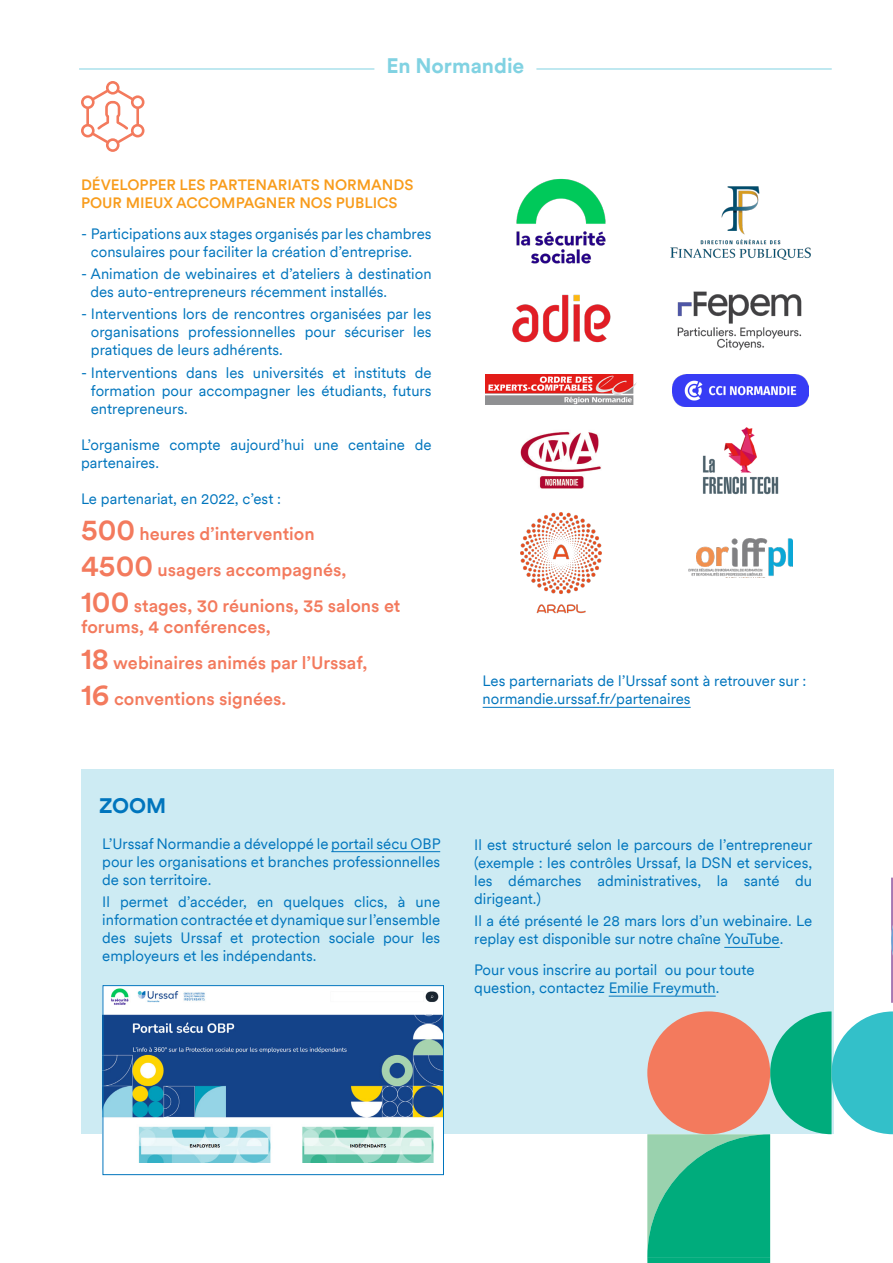
<style>
.page{position:relative;width:893px;height:1263px;background:#fff}
.page>*{position:absolute;margin:0;border:0;box-sizing:border-box;transform-origin:0 0}
.t1{font:700 21px "Circular";color:#81d2e2}
.t2{font:700 21px "Circular";color:#0075bd}
.t3{font:500 18px/21.6px "Circular";color:#f37a5d}
.t4{font:15px/18px "Circular";color:#0075bd}
.t5{font:500 15px/18px "Circular";color:#f89c1c}
.s1{font-size:30px}
</style>
<div class="page">
<hr style="left:79px;top:69px;width:295px;height:1px;background:#81d2e2">
<hr style="left:536px;top:69px;width:296px;height:1px;background:#81d2e2">
<div style="left:81px;top:770px;width:752px;height:364px;background:#cdebf3"></div>
<hr style="left:331px;top:851px;width:109px;height:1px;background:#0075bd">
<hr style="left:724px;top:947px;width:56px;height:1px;background:#0075bd">
<hr style="left:609px;top:996px;width:107px;height:1px;background:#0075bd">
<svg style="left:647px;top:1011px;width:246px;height:252px"></svg>
<div style="left:647px;top:1011px;width:123px;height:123px;background:#f37a5d;border-radius:61px"></div>
<svg style="left:81px;top:81px;width:63px;height:71px"></svg>
<svg style="left:891px;top:877px;width:2px;height:126px"></svg>
<img style="left:105px;top:987px;width:337px;height:175px">
<div style="left:103px;top:985px;width:341px;height:190px;border:1px solid #0075bd"></div>
<img style="left:516px;top:178px;width:90px;height:86px">
<img style="left:485px;top:374px;width:152px;height:31px">
<img style="left:512px;top:294px;width:99px;height:49px">
<img style="left:670px;top:186px;width:141px;height:74px">
<img style="left:677px;top:291px;width:125px;height:59px">
<img style="left:702px;top:427px;width:77px;height:67px">
<img style="left:520px;top:431px;width:81px;height:41px">
<img style="left:539px;top:476px;width:45px;height:13px">
<img style="left:672px;top:375px;width:136px;height:32px">
<hr style="left:483px;top:707px;width:208px;height:1px;background:#0075bd">
<img style="left:520px;top:513px;width:82px;height:101px">
<img style="left:688px;top:538px;width:105px;height:38px">
<h1 class="t1" style="left:386px;top:51px;width:140px">En Normandie</h1>
<p class="t5" style="left:81px;top:175px;width:334px">DÉVELOPPER LES PARTENARIATS NORMANDS<br>POUR MIEUX ACCOMPAGNER NOS PUBLICS</p>
<p class="t4" style="left:91px;top:224px;width:342px;text-indent:-10px">- Participations aux stages organisés par les chambres consulaires pour faciliter la création d’entreprise.</p>
<p class="t4" style="left:90px;top:264px;width:343px;text-indent:-9px">- Animation de webinaires et d’ateliers à destination des auto-entrepreneurs récemment installés.</p>
<p class="t4" style="left:91px;top:305px;width:342px;text-align:justify;text-indent:-10px">- Interventions lors de rencontres organisées par les organisations professionnelles pour sécuriser les pratiques de leurs adhérents.</p>
<p class="t4" style="left:91px;top:363px;width:342px;text-align:justify;text-indent:-10px">- Interventions dans les universités et instituts de formation pour accompagner les étudiants, futurs entrepreneurs.</p>
<p class="t4" style="left:81px;top:435px;width:352px">L’organisme compte aujourd’hui une centaine de partenaires.</p>
<p class="t4" style="left:81px;top:489px;width:202px">Le partenariat, en 2022, c’est :</p>
<p class="t3" style="left:81px;top:522px;width:235px"><span class="s1">500</span> heures d’intervention</p>
<p class="t3" style="left:81px;top:558px;width:267px"><span class="s1">4500</span> usagers accompagnés,</p>
<p class="t3" style="left:81px;top:594px;width:321px"><span class="s1">100</span> stages, 30 réunions, 35 salons et forums, 4 conférences,</p>
<p class="t3" style="left:81px;top:651px;width:288px"><span class="s1">18</span> webinaires animés par l’Urssaf,</p>
<p class="t3" style="left:81px;top:687px;width:207px"><span class="s1">16</span> conventions signées.</p>
<p class="t4" style="left:483px;top:671px;width:325px">Les parternariats de l’Urssaf sont à retrouver sur : normandie.urssaf.fr/partenaires</p>
<p class="t2" style="left:99px;top:791px;width:69px">ZOOM</p>
<p class="t4" style="left:102px;top:834px;width:340px;text-align:justify">L’Urssaf Normandie a développé le portail sécu OBP pour les organisations et branches professionnelles de son territoire.</p>
<p class="t4" style="left:102px;top:892px;width:339px;text-align:justify">Il permet d’accéder, en quelques clics, à une information contractée et dynamique sur l’ensemble des sujets Urssaf et protection sociale pour les employeurs et les indépendants.</p>
<p class="t4" style="left:474px;top:835px;width:340px;text-align:justify">Il est structuré selon le parcours de l’entrepreneur (exemple : les contrôles Urssaf, la DSN et services, les démarches administratives, la santé du dirigeant.)</p>
<p class="t4" style="left:474px;top:911px;width:339px">Il a été présenté le 28 mars lors d’un webinaire. Le replay est disponible sur notre chaîne YouTube.</p>
<p class="t4" style="left:474px;top:960px;width:282px">Pour vous inscrire au portail ou pour toute question, contactez Emilie Freymuth.</p>
</div>
